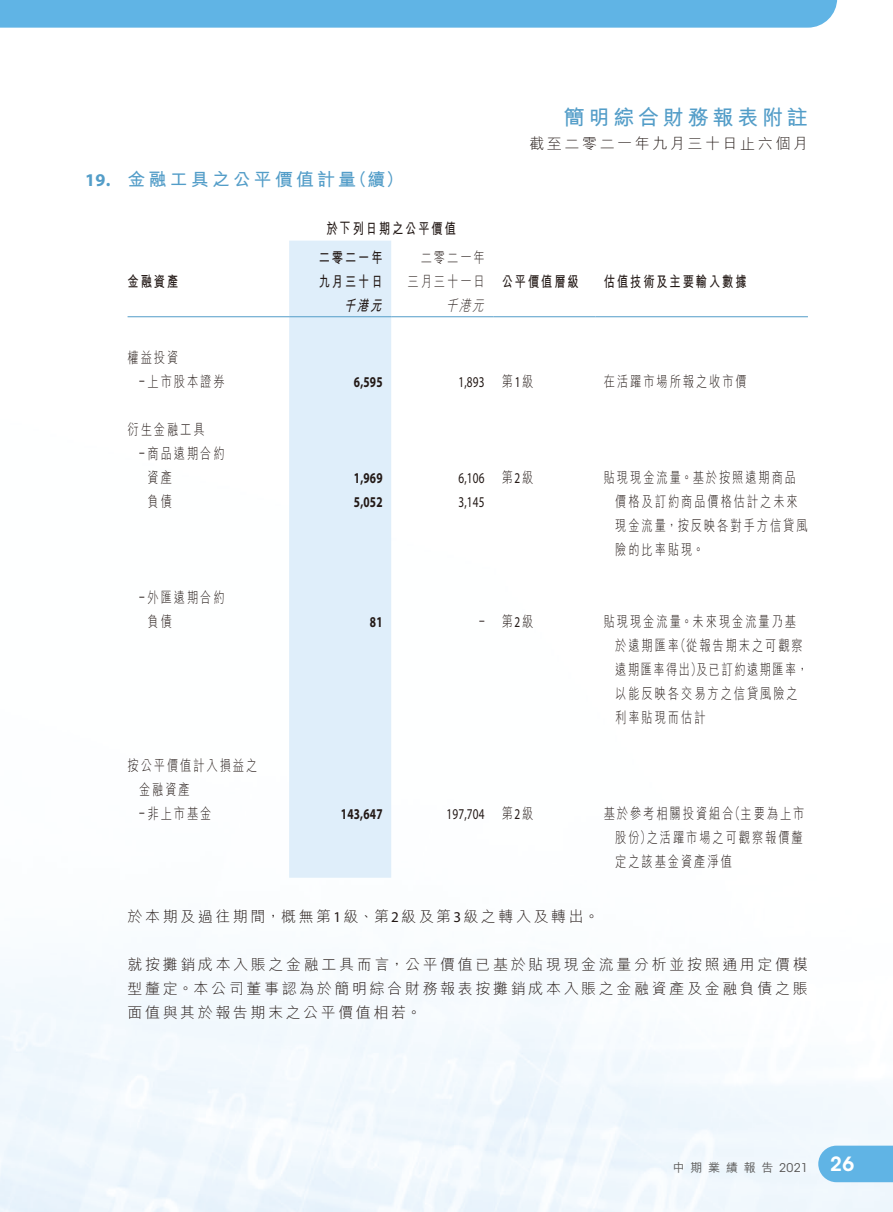
<style>
.page{position:relative;width:893px;height:1212px;background:#fff}
.page>*{position:absolute;margin:0;border:0;box-sizing:border-box;transform-origin:0 0}
.t1{font:700 21px "M Hei HK";letter-spacing:.18em;color:#539dc8}
.t2{font:600 19.5px "ITC Avant Garde Std";color:#fff}
.t3{font:700 18px "M Hei HK";letter-spacing:.17em;color:#539dc8}
.t4{font:700 18px "Myriad Pro";color:#539dc8}
.t5{font:300 15px/24px "M Hei HK";letter-spacing:.17em;color:#231916;scale:.75 1}
.t6{font:300 15px/24px "M Hei HK";letter-spacing:.17em;color:#231916;text-align:justify}
.t7{font:700 15px/24px "M Hei HK";letter-spacing:.17em;color:#231916;scale:.75 1}
.t8{font:300 15px/24px "M Hei HK";letter-spacing:.15em;color:#231916;scale:.75 1}
.t9{font:15px "Myriad Pro";letter-spacing:.02em;color:#231916;scale:.75 1}
.t10{font:700 15px "Myriad Pro";letter-spacing:.02em;color:#231916;scale:.75 1}
.t11{font:italic 300 15px "M Hei HK";color:#231916;scale:.75 1}
.t12{font:italic 700 15px "M Hei HK";color:#231916;scale:.75 1}
.t13{font:500 12px "M Hei HK";letter-spacing:.48em;color:#595857}
.t14{font:12px "ITC Avant Garde Std";color:#595857}
.s1{font-family:"Myriad Pro";font-weight:400}
</style>
<div class="page">
<svg style="left:818px;top:1145px;width:75px;height:37px;background:#6ab8e6"></svg>
<div style="left:0;top:0;width:837px;height:28px;background:#60b4e5"></div>
<div style="left:289px;top:241px;width:102px;height:637px;background:#dfeefa"></div>
<hr style="left:128px;top:316px;width:161px;height:1px;background:#539dc8">
<hr style="left:289px;top:316px;width:102px;height:1px;background:#539dc8">
<hr style="left:391px;top:316px;width:102px;height:1px;background:#539dc8">
<hr style="left:493px;top:316px;width:102px;height:1px;background:#539dc8">
<hr style="left:595px;top:316px;width:213px;height:1px;background:#539dc8">
<p class="t4" style="left:85px;top:168px;width:27px">19.</p>
<p class="t3" style="left:128px;top:166px;width:230px">金融工具之公平價值計量</p>
<p class="t3" style="left:349px;top:166px;width:56px">（續(</p>
<p class="t7" style="left:128px;top:268px;width:69px">金融資產</p>
<p class="t5" style="left:128px;top:345px;width:69px">權益投資</p>
<p class="t5" style="left:148px;top:369px;width:104px">上市股本證券</p>
<p class="t9" style="left:139px;top:371px;width:9px">–</p>
<p class="t5" style="left:148px;top:417px;width:104px;text-indent:-20px">衍生金融工具<br>商品遠期合約</p>
<p class="t9" style="left:139px;top:443px;width:9px">–</p>
<p class="t5" style="left:148px;top:465px;width:34px">資產</p>
<p class="t5" style="left:148px;top:489px;width:34px">負債</p>
<p class="t5" style="left:148px;top:585px;width:104px">外匯遠期合約</p>
<p class="t9" style="left:139px;top:587px;width:9px">–</p>
<p class="t5" style="left:148px;top:609px;width:34px">負債</p>
<p class="t5" style="left:139px;top:753px;width:159px;text-indent:-11px">按公平價值計入損益之金融資產</p>
<p class="t5" style="left:147px;top:801px;width:87px">非上市基金</p>
<p class="t9" style="left:139px;top:803px;width:9px">–</p>
<p class="t7" style="left:326px;top:215px;width:174px">於下列日期之公平價值</p>
<p class="t7" style="left:319px;top:244px;width:87px">二零二一年九月三十日</p>
<p class="t5" style="left:421px;top:245px;width:87px">二零二一年</p>
<p class="t5" style="left:408px;top:269px;width:104px">三月三十一日</p>
<p class="t11" style="left:446px;top:297px;width:56px">千港元</p>
<p class="t12" style="left:344px;top:294px;width:58px">千港元</p>
<p class="t10" style="left:354px;top:372px;width:40px">6,595</p>
<p class="t9" style="left:458px;top:373px;width:37px">1,893</p>
<p class="t10" style="left:354px;top:468px;width:40px">1,969</p>
<p class="t9" style="left:458px;top:469px;width:37px">6,106</p>
<p class="t10" style="left:354px;top:492px;width:40px">5,052</p>
<p class="t9" style="left:458px;top:493px;width:37px">3,145</p>
<p class="t10" style="left:370px;top:612px;width:18px">81</p>
<p class="t9" style="left:479px;top:611px;width:9px">–</p>
<p class="t10" style="left:341px;top:804px;width:57px">143,647</p>
<p class="t9" style="left:446px;top:805px;width:53px">197,704</p>
<h1 class="t1" style="left:564px;top:102px;width:246px">簡明綜合財務報表附註</h1>
<p class="t6" style="left:529px;top:131px;width:280px">截至二零二一年九月三十日止六個月</p>
<p class="t7" style="left:502px;top:268px;width:104px">公平價值層級</p>
<p class="t7" style="left:604px;top:268px;width:192px">估值技術及主要輸入數據</p>
<p class="t5" style="left:502px;top:369px;width:44px">第 級<span class="s1">1</span></p>
<p class="t5" style="left:604px;top:369px;width:192px">在活躍市場所報之收市價</p>
<p class="t5" style="left:502px;top:465px;width:44px">第 級<span class="s1">2</span></p>
<p class="t5" style="left:604px;top:465px;width:258px">貼現現金流量。基於按照遠期商品</p>
<p class="t5" style="left:615px;top:489px;width:258px">價格及訂約商品價格估計之未來現金流量，按反映各對手方信貸風險的比率貼現。</p>
<p class="t5" style="left:502px;top:609px;width:44px">第 級<span class="s1">2</span></p>
<p class="t5" style="left:604px;top:609px;width:258px">貼現現金流量。未來現金流量乃基</p>
<p class="t8" style="left:615px;top:633px;width:258px">於遠期匯 （率 從報告期末之可觀察遠期匯率得出及已訂約遠期匯率，</p>
<p class="t5" style="left:615px;top:657px;width:245px;text-indent:75px">）<br>以能反映各交易方之信貸風險之利率貼現而估計</p>
<p class="t5" style="left:502px;top:801px;width:44px">第 級<span class="s1">2</span></p>
<p class="t5" style="left:604px;top:801px;width:269px">基於參考相關投資組 （合 主要為上市</p>
<p class="t5" style="left:615px;top:825px;width:252px">股份 之） 活躍市場之可觀察報價釐定之該基金資產淨值</p>
<p class="t6" style="left:128px;top:904px;width:473px">於本期及過往期間，概無第<span class="s1">1</span>級、第<span class="s1">2</span>級及第<span class="s1">3</span>級之轉入及轉出。</p>
<p class="t6" style="left:128px;top:952px;width:682px">就按攤銷成本入賬之金融工具而言，公平價值已基於貼現現金流量分析並按照通用定價模型釐定。本公司董事認為於簡明綜合財務報表按攤銷成本入賬之金融資產及金融負債之賬面值與其於報告期末之公平價值相若。</p>
<p class="t13" style="left:673px;top:1159px;width:102px">中期業績報告</p>
<p class="t14" style="left:779px;top:1160px;width:30px">2021</p>
<h2 class="t2" style="left:830px;top:1151px;width:26px">26</h2>
</div>
